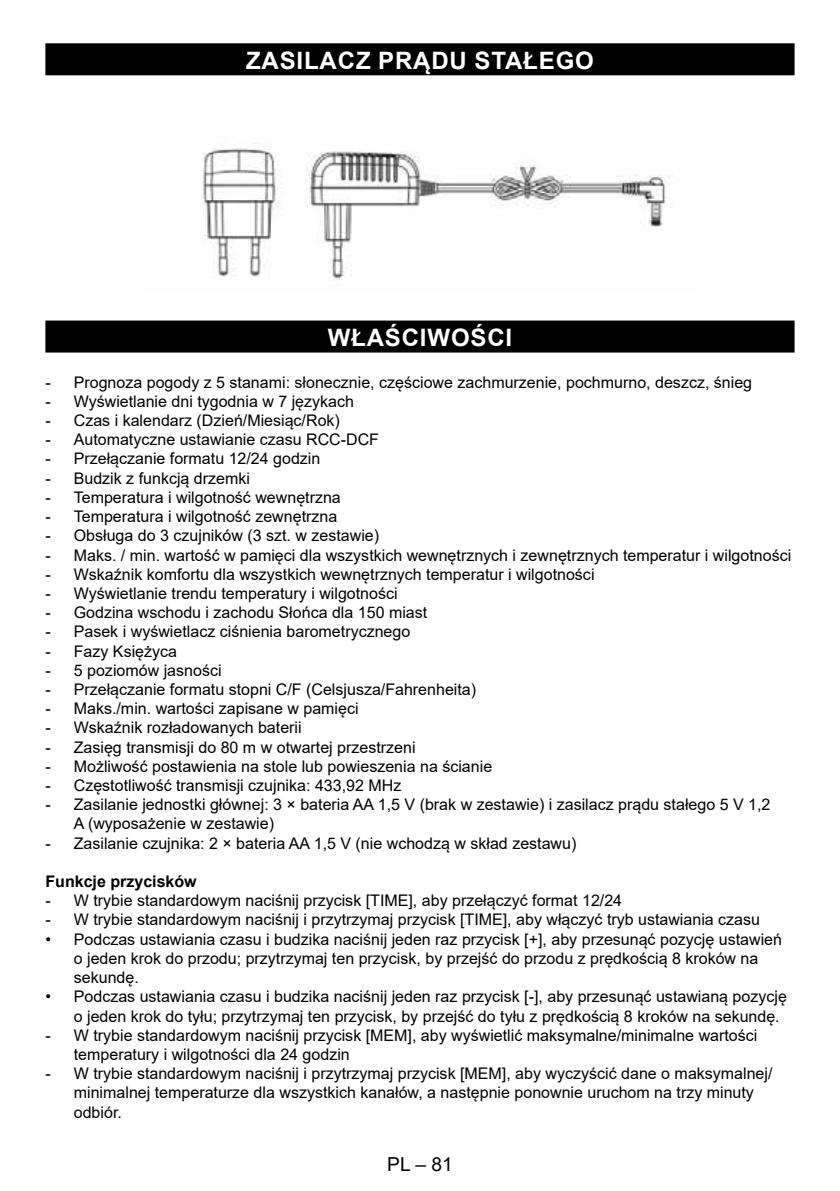
<style>
.page{position:relative;width:840px;height:1191px;background:#fff}
.page>*{position:absolute;margin:0;border:0;box-sizing:border-box;transform-origin:0 0}
.t1{font:700 24px "Arial";letter-spacing:.035em;color:#fff}
.t2{font:19.2px "Arial";color:#000}
.t3{font:16px/19.2px "Arial";color:#000}
.t4{font:700 16px "Arial";color:#000}
</style>
<div class="page">
<div style="left:45px;top:43px;width:749px;height:32px;background:#000"></div>
<div style="left:45px;top:320px;width:749px;height:32px;background:#000"></div>
<img style="left:202px;top:143px;width:468px;height:137px">
<h1 class="t1" style="left:246px;top:43px;width:349px">ZASILACZ PRĄDU STAŁEGO</h1>
<h1 class="t1" style="left:327px;top:321px;width:186px">WŁAŚCIWOŚCI</h1>
<p class="t3" style="left:45px;top:372px;width:708px">- Prognoza pogody z 5 stanami: słonecznie, częściowe zachmurzenie, pochmurno, deszcz, śnieg</p>
<p class="t3" style="left:45px;top:391px;width:310px">- Wyświetlanie dni tygodnia w 7 językach</p>
<p class="t3" style="left:45px;top:411px;width:296px">- Czas i kalendarz (Dzień/Miesiąc/Rok)</p>
<p class="t3" style="left:45px;top:430px;width:335px">- Automatyczne ustawianie czasu RCC-DCF</p>
<p class="t3" style="left:45px;top:449px;width:276px">- Przełączanie formatu 12/24 godzin</p>
<p class="t3" style="left:45px;top:468px;width:206px">- Budzik z funkcją drzemki</p>
<p class="t3" style="left:45px;top:487px;width:297px">- Temperatura i wilgotność wewnętrzna</p>
<p class="t3" style="left:45px;top:507px;width:293px">- Temperatura i wilgotność zewnętrzna</p>
<p class="t3" style="left:45px;top:526px;width:335px">- Obsługa do 3 czujników (3 szt. w zestawie)</p>
<p class="t3" style="left:45px;top:545px;width:747px">- Maks. / min. wartość w pamięci dla wszystkich wewnętrznych i zewnętrznych temperatur i wilgotności</p>
<p class="t3" style="left:45px;top:564px;width:550px">- Wskaźnik komfortu dla wszystkich wewnętrznych temperatur i wilgotności</p>
<p class="t3" style="left:45px;top:583px;width:353px">- Wyświetlanie trendu temperatury i wilgotności</p>
<p class="t3" style="left:45px;top:603px;width:383px">- Godzina wschodu i zachodu Słońca dla 150 miast</p>
<p class="t3" style="left:45px;top:622px;width:366px">- Pasek i wyświetlacz ciśnienia barometrycznego</p>
<p class="t3" style="left:45px;top:641px;width:133px">- Fazy Księżyca</p>
<p class="t3" style="left:45px;top:660px;width:177px">- 5 poziomów jasności</p>
<p class="t3" style="left:45px;top:679px;width:432px">- Przełączanie formatu stopni C/F (Celsjusza/Fahrenheita)</p>
<p class="t3" style="left:45px;top:699px;width:314px">- Maks./min. wartości zapisane w pamięci</p>
<p class="t3" style="left:45px;top:718px;width:257px">- Wskaźnik rozładowanych baterii</p>
<p class="t3" style="left:45px;top:737px;width:371px">- Zasięg transmisji do 80 m w otwartej przestrzeni</p>
<p class="t3" style="left:45px;top:756px;width:448px">- Możliwość postawienia na stole lub powieszenia na ścianie</p>
<p class="t3" style="left:45px;top:775px;width:357px">- Częstotliwość transmisji czujnika: 433,92 MHz</p>
<p class="t3" style="left:74px;top:795px;width:697px;text-indent:-28px">- Zasilanie jednostki głównej: 3 × bateria AA 1,5 V (brak w zestawie) i zasilacz prądu stałego 5 V 1,2<br>A (wyposażenie w zestawie)</p>
<p class="t3" style="left:45px;top:833px;width:532px">- Zasilanie czujnika: 2 × bateria AA 1,5 V (nie wchodzą w skład zestawu)</p>
<p class="t4" style="left:45px;top:870px;width:153px">Funkcje przycisków</p>
<p class="t3" style="left:45px;top:891px;width:578px">- W trybie standardowym naciśnij przycisk [TIME], aby przełączyć format 12/24</p>
<p class="t3" style="left:45px;top:910px;width:715px">- W trybie standardowym naciśnij i przytrzymaj przycisk [TIME], aby włączyć tryb ustawiania czasu</p>
<p class="t3" style="left:74px;top:929px;width:709px;text-indent:-28px">• Podczas ustawiania czasu i budzika naciśnij jeden raz przycisk [+], aby przesunąć pozycję ustawień o jeden krok do przodu; przytrzymaj ten przycisk, by przejść do przodu z prędkością 8 kroków na sekundę.</p>
<p class="t3" style="left:74px;top:987px;width:714px;text-indent:-28px">• Podczas ustawiania czasu i budzika naciśnij jeden raz przycisk [-], aby przesunąć ustawianą pozycję o jeden krok do tyłu; przytrzymaj ten przycisk, by przejść do tyłu z prędkością 8 kroków na sekundę.</p>
<p class="t3" style="left:74px;top:1025px;width:684px;text-indent:-28px">- W trybie standardowym naciśnij przycisk [MEM], aby wyświetlić maksymalne/minimalne wartości temperatury i wilgotności dla 24 godzin</p>
<p class="t3" style="left:74px;top:1063px;width:699px;text-indent:-28px">- W trybie standardowym naciśnij i przytrzymaj przycisk [MEM], aby wyczyścić dane o maksymalnej/ minimalnej temperaturze dla wszystkich kanałów, a następnie ponownie uruchom na trzy minuty odbiór.</p>
<p class="t2" style="left:387px;top:1151px;width:67px">PL – 81</p>
</div>
